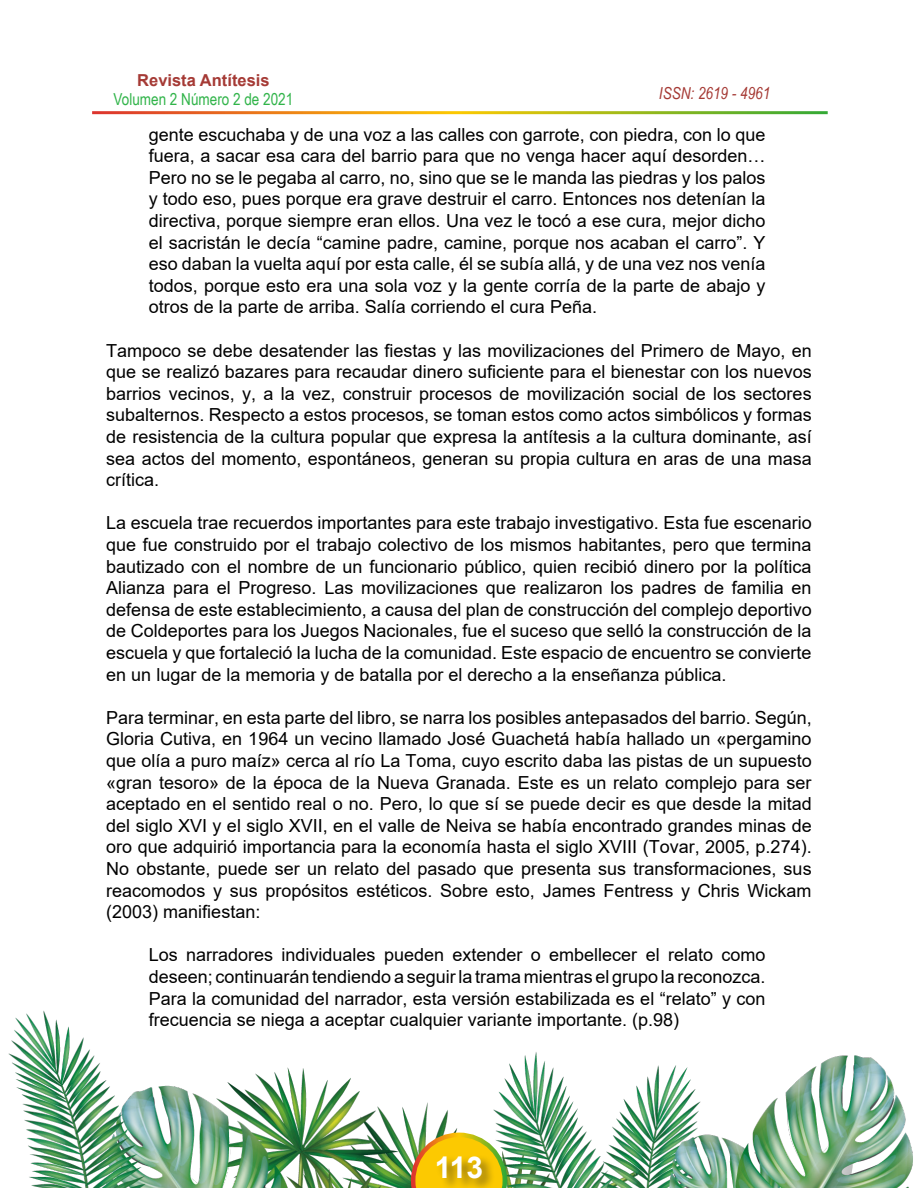
<style>
.page{position:relative;width:918px;height:1188px;background:#fff}
.page>*{position:absolute;margin:0;border:0;box-sizing:border-box;transform-origin:0 0}
.t1{font:700 30px "Arial";color:#fff}
.t2{font:18px/21.6px "Arial";color:#000;text-align:justify}
.t3{font:16.5px "Arial Narrow";color:#31b44a}
.t4{font:700 16.5px "Arial";color:#a53a35}
.t5{font:italic 16.5px "Arial Narrow";color:#a53a35}
</style>
<div class="page">
<img style="left:8px;top:1010px;width:905px;height:178px">
<svg style="left:411px;top:1133px;width:96px;height:55px"></svg>
<div style="left:436px;top:1155px;width:60px;height:33px;background:#231f20;opacity:.54"></div>
<p class="t4" style="left:137px;top:68px;width:134px">Revista Antítesis</p>
<p class="t3" style="left:114px;top:88px;width:181px">Volumen 2 Número 2 de 2021</p>
<p class="t5" style="left:659px;top:81px;width:113px">ISSN: 2619 - 4961</p>
<p class="t2" style="left:149px;top:123px;width:618px">gente escuchaba y de una voz a las calles con garrote, con piedra, con lo que fuera, a sacar esa cara del barrio para que no venga hacer aquí desorden… Pero no se le pegaba al carro, no, sino que se le manda las piedras y los palos y todo eso, pues porque era grave destruir el carro. Entonces nos detenían la directiva, porque siempre eran ellos. Una vez le tocó a ese cura, mejor dicho el sacristán le decía “camine padre, camine, porque nos acaban el carro”. Y eso daban la vuelta aquí por esta calle, él se subía allá, y de una vez nos venía todos, porque esto era una sola voz y la gente corría de la parte de abajo y otros de la parte de arriba. Salía corriendo el cura Peña.</p>
<p class="t2" style="left:106px;top:339px;width:707px">Tampoco se debe desatender las fiestas y las movilizaciones del Primero de Mayo, en que se realizó bazares para recaudar dinero suficiente para el bienestar con los nuevos barrios vecinos, y, a la vez, construir procesos de movilización social de los sectores subalternos. Respecto a estos procesos, se toman estos como actos simbólicos y formas de resistencia de la cultura popular que expresa la antítesis a la cultura dominante, así sea actos del momento, espontáneos, generan su propia cultura en aras de una masa crítica.</p>
<p class="t2" style="left:106px;top:512px;width:707px">La escuela trae recuerdos importantes para este trabajo investigativo. Esta fue escenario que fue construido por el trabajo colectivo de los mismos habitantes, pero que termina bautizado con el nombre de un funcionario público, quien recibió dinero por la política Alianza para el Progreso. Las movilizaciones que realizaron los padres de familia en defensa de este establecimiento, a causa del plan de construcción del complejo deportivo de Coldeportes para los Juegos Nacionales, fue el suceso que selló la construcción de la escuela y que fortaleció la lucha de la comunidad. Este espacio de encuentro se convierte en un lugar de la memoria y de batalla por el derecho a la enseñanza pública.</p>
<p class="t2" style="left:106px;top:707px;width:707px">Para terminar, en esta parte del libro, se narra los posibles antepasados del barrio. Según, Gloria Cutiva, en 1964 un vecino llamado José Guachetá había hallado un «pergamino que olía a puro maíz» cerca al río La Toma, cuyo escrito daba las pistas de un supuesto «gran tesoro» de la época de la Nueva Granada. Este es un relato complejo para ser aceptado en el sentido real o no. Pero, lo que sí se puede decir es que desde la mitad del siglo XVI y el siglo XVII, en el valle de Neiva se había encontrado grandes minas de oro que adquirió importancia para la economía hasta el siglo XVIII (Tovar, 2005, p.274).<br>No obstante, puede ser un relato del pasado que presenta sus transformaciones, sus reacomodos y sus propósitos estéticos. Sobre esto, James Fentress y Chris Wickam (2003) manifiestan:</p>
<p class="t2" style="left:149px;top:944px;width:618px">Los narradores individuales pueden extender o embellecer el relato como deseen; continuarán tendiendo a seguir la trama mientras el grupo la reconozca.<br>Para la comunidad del narrador, esta versión estabilizada es el “relato” y con frecuencia se niega a aceptar cualquier variante importante. (p.98)</p>
<h1 class="t1" style="left:435px;top:1146px;width:50px">113</h1>
</div>
